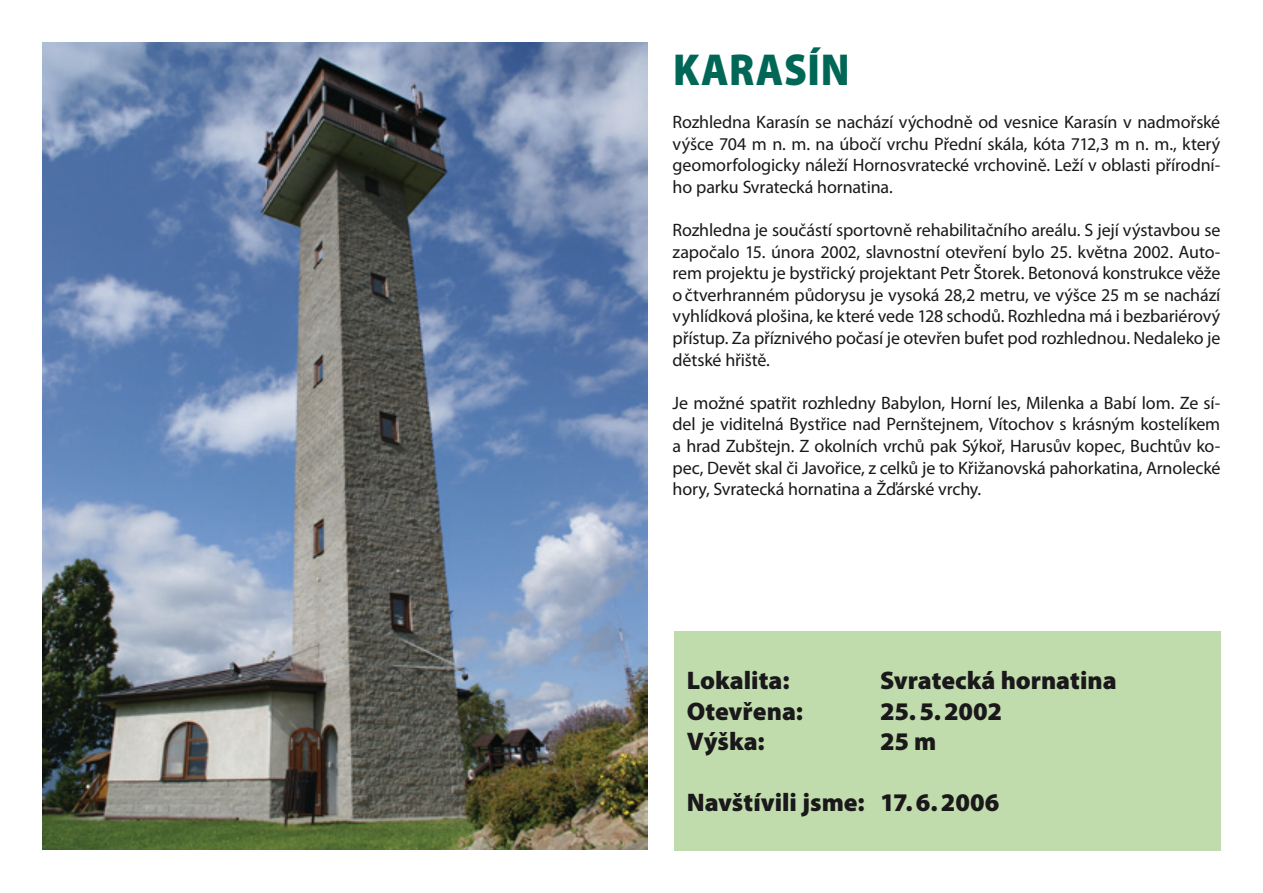
<style>
.page{position:relative;width:1263px;height:893px;background:#fff}
.page>*{position:absolute;margin:0;border:0;box-sizing:border-box;transform-origin:0 0}
.t1{font:900 45px "Myriad Pro";letter-spacing:.015em;color:#006757;scale:.91 1}
.t2{font:900 25.5px "Myriad Pro";color:#1a181b}
.t3{font:18px/21.6px "Myriad Pro";letter-spacing:-.01em;color:#1a181b;text-align:justify}
</style>
<div class="page">
<div style="left:674px;top:631px;width:546px;height:219px;background:#c1dcac"></div>
<img style="left:43px;top:43px;width:605px;height:807px">
<p class="t1" style="left:673px;top:44px;width:196px">KARASÍN</p>
<p class="t3" style="left:673px;top:111px;width:549px">Rozhledna Karasín se nachází východně od vesnice Karasín v nadmořské výšce 704 m n. m. na úbočí vrchu Přední skála, kóta 712,3 m n. m., který geomorfologicky náleží Hornosvratecké vrchovině. Leží v oblasti přírodní&shy;ho parku Svratecká hornatina.</p>
<p class="t3" style="left:673px;top:219px;width:549px">Rozhledna je součástí sportovně rehabilitačního areálu. S její výstavbou se započalo 15. února 2002, slavnostní otevření bylo 25. května 2002. Auto&shy;rem projektu je bystřický projektant Petr Štorek. Betonová konstrukce věže očtverhranném půdorysu je vysoká 28,2 metru, ve výšce 25 m se nachází vyhlídková plošina, ke které vede 128 schodů. Rozhledna má i bezbariérový přístup. Za příznivého počasí je otevřen bufet pod rozhlednou. Nedaleko je dětské hřiště.</p>
<p class="t3" style="left:673px;top:392px;width:549px">Je možné spatřit rozhledny Babylon, Horní les, Milenka a Babí lom. Ze sí&shy;del je viditelná Bystřice nad Pernštejnem, Vítochov s krásným kostelíkem a hrad Zubštejn. Z okolních vrchů pak Sýkoř, Harusův kopec, Buchtův ko&shy;pec, Devět skal či Javořice, z celků je to Křižanovská pahorkatina, Arnolecké hory, Svratecká hornatina a Žďárské vrchy.</p>
<p class="t2" style="left:687px;top:666px;width:104px">Lokalita:</p>
<p class="t2" style="left:880px;top:666px;width:238px">Svratecká hornatina</p>
<p class="t2" style="left:687px;top:696px;width:118px">Otevřena:</p>
<p class="t2" style="left:880px;top:696px;width:123px">25.5.2002</p>
<p class="t2" style="left:687px;top:727px;width:79px">Výška:</p>
<p class="t2" style="left:880px;top:727px;width:58px">25 m</p>
<p class="t2" style="left:687px;top:788px;width:314px">Navštívili jsme: 17.6.2006</p>
</div>
